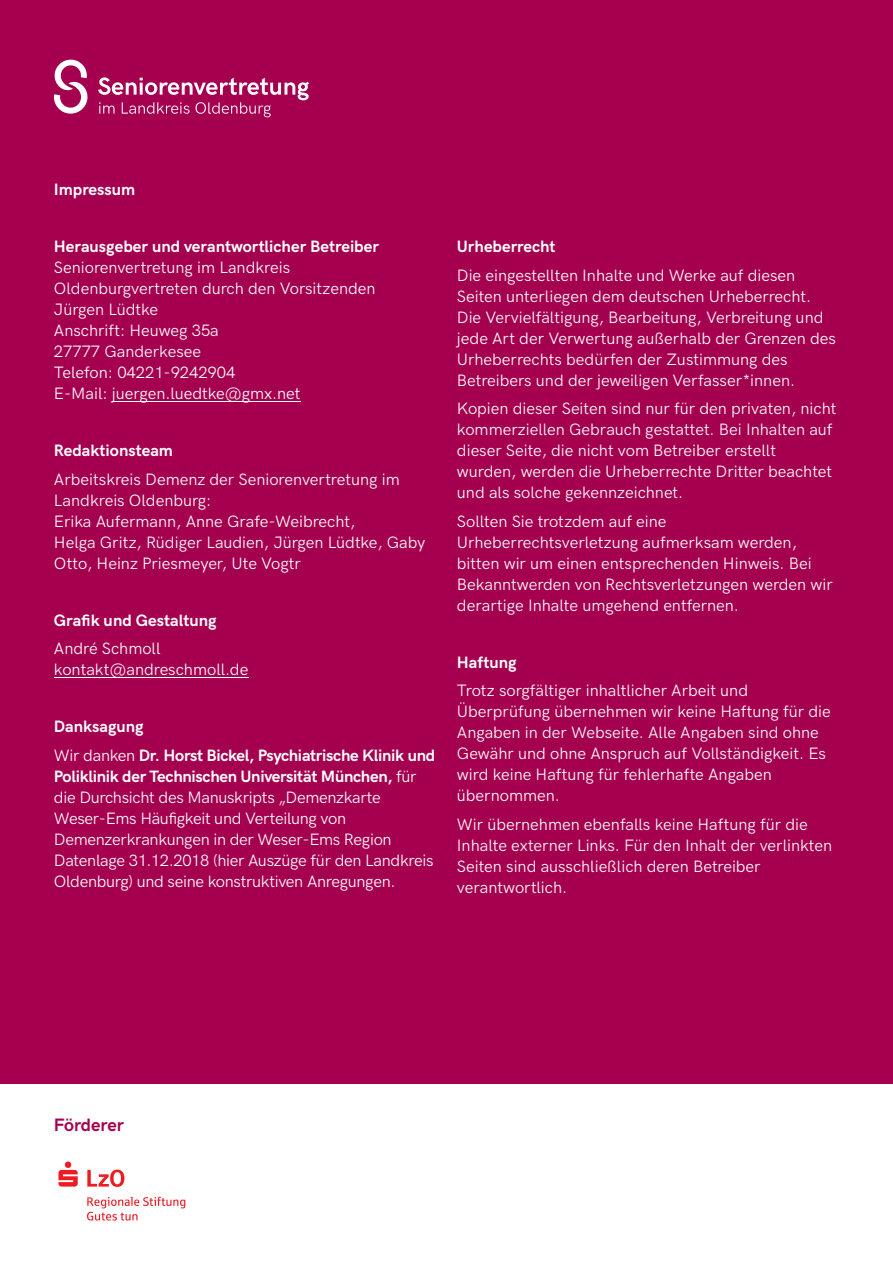
<style>
.page{position:relative;width:893px;height:1263px;background:#fff}
.page>*{position:absolute;margin:0;border:0;box-sizing:border-box;transform-origin:0 0}
.t1{font:700 18px "HK Grotesk";color:#a50050}
.t2{font:16.5px/21px "HK Grotesk";color:#fff}
.t3{font:16.5px/21px "HK Grotesk";letter-spacing:-.02em;color:#fff}
.t4{font:700 16.5px "HK Grotesk";color:#fff}
.t5{font:700 16.5px/28.5px "HK Grotesk";letter-spacing:-.02em;color:#fff}
.s1{font-weight:400}
.s2{font-weight:700}
</style>
<div class="page">
<div style="left:0;top:0;width:893px;height:1084px;background:#a50050"></div>
<svg style="left:98px;top:77px;width:211px;height:40px"></svg>
<svg style="left:54px;top:60px;width:33px;height:54px"></svg>
<hr style="left:112px;top:401px;width:189px;height:1px;background:#fff">
<hr style="left:54px;top:677px;width:194px;height:1px;background:#fff">
<svg style="left:87px;top:1169px;width:37px;height:18px"></svg>
<svg style="left:58px;top:1161px;width:20px;height:25px"></svg>
<svg style="left:87px;top:1197px;width:98px;height:23px"></svg>
<p class="t4" style="left:54px;top:184px;width:83px">Impressum</p>
<p class="t4" style="left:54px;top:241px;width:326px">Herausgeber und verantwortlicher Betreiber</p>
<p class="t2" style="left:54px;top:259px;width:323px">Seniorenvertretung im Landkreis<br>Oldenburgvertreten durch den Vorsitzenden<br>Jürgen Lüdtke<br>Anschrift: Heuweg 35a<br>27777 Ganderkesee<br>Telefon: 04221-9242904<br>E-Mail: juergen.luedtke@gmx.net</p>
<p class="t4" style="left:54px;top:445px;width:120px">Redaktionsteam</p>
<p class="t2" style="left:54px;top:471px;width:373px">Arbeitskreis Demenz der Seniorenvertretung im Landkreis Oldenburg:<br>Erika Aufermann, Anne Grafe-Weibrecht,<br>Helga Gritz, Rüdiger Laudien, Jürgen Lüdtke, Gaby Otto, Heinz Priesmeyer, Ute Vogtr</p>
<p class="t4" style="left:54px;top:614px;width:164px">Grafik und Gestaltung</p>
<p class="t2" style="left:54px;top:640px;width:196px">André Schmoll kontakt@andreschmoll.de</p>
<p class="t5" style="left:54px;top:715px;width:383px">Danksagung<br><span class="s1">Wir danken</span> Dr. Horst Bickel, Psychiatrische Klinik und</p>
<p class="t3" style="left:54px;top:768px;width:381px"><span class="s2">Poliklinik der Technischen Universität München,</span> für die Durchsicht des Manuskripts „Demenzkarte Weser-Ems Häufigkeit und Verteilung von Demenzerkrankungen in der Weser-Ems Region Datenlage 31.12.2018 (hier Auszüge für den Landkreis Oldenburg) und seine konstruktiven Anregungen.</p>
<p class="t4" style="left:457px;top:241px;width:100px">Urheberrecht</p>
<p class="t2" style="left:457px;top:267px;width:381px">Die eingestellten Inhalte und Werke auf diesen Seiten unterliegen dem deutschen Urheberrecht.<br>Die Vervielfältigung, Bearbeitung, Verbreitung und jede Art der Verwertung außerhalb der Grenzen des Urheberrechts bedürfen der Zustimmung des Betreibers und der jeweiligen Verfasser*innen.</p>
<p class="t2" style="left:457px;top:400px;width:381px">Kopien dieser Seiten sind nur für den privaten, nicht kommerziellen Gebrauch gestattet. Bei Inhalten auf dieser Seite, die nicht vom Betreiber erstellt wurden, werden die Urheberrechte Dritter beachtet und als solche gekennzeichnet.</p>
<p class="t2" style="left:457px;top:513px;width:377px">Sollten Sie trotzdem auf eine Urheberrechtsverletzung aufmerksam werden, bitten wir um einen entsprechenden Hinweis. Bei Bekanntwerden von Rechtsverletzungen werden wir derartige Inhalte umgehend entfernen.</p>
<p class="t4" style="left:457px;top:656px;width:61px">Haftung</p>
<p class="t2" style="left:457px;top:682px;width:375px">Trotz sorgfältiger inhaltlicher Arbeit und Überprüfung übernehmen wir keine Haftung für die Angaben in der Webseite. Alle Angaben sind ohne Gewähr und ohne Anspruch auf Vollständigkeit. Es wird keine Haftung für fehlerhafte Angaben übernommen.</p>
<p class="t2" style="left:457px;top:816px;width:377px">Wir übernehmen ebenfalls keine Haftung für die Inhalte externer Links. Für den Inhalt der verlinkten Seiten sind ausschließlich deren Betreiber verantwortlich.</p>
<p class="t1" style="left:54px;top:1119px;width:71px">Förderer</p>
</div>
